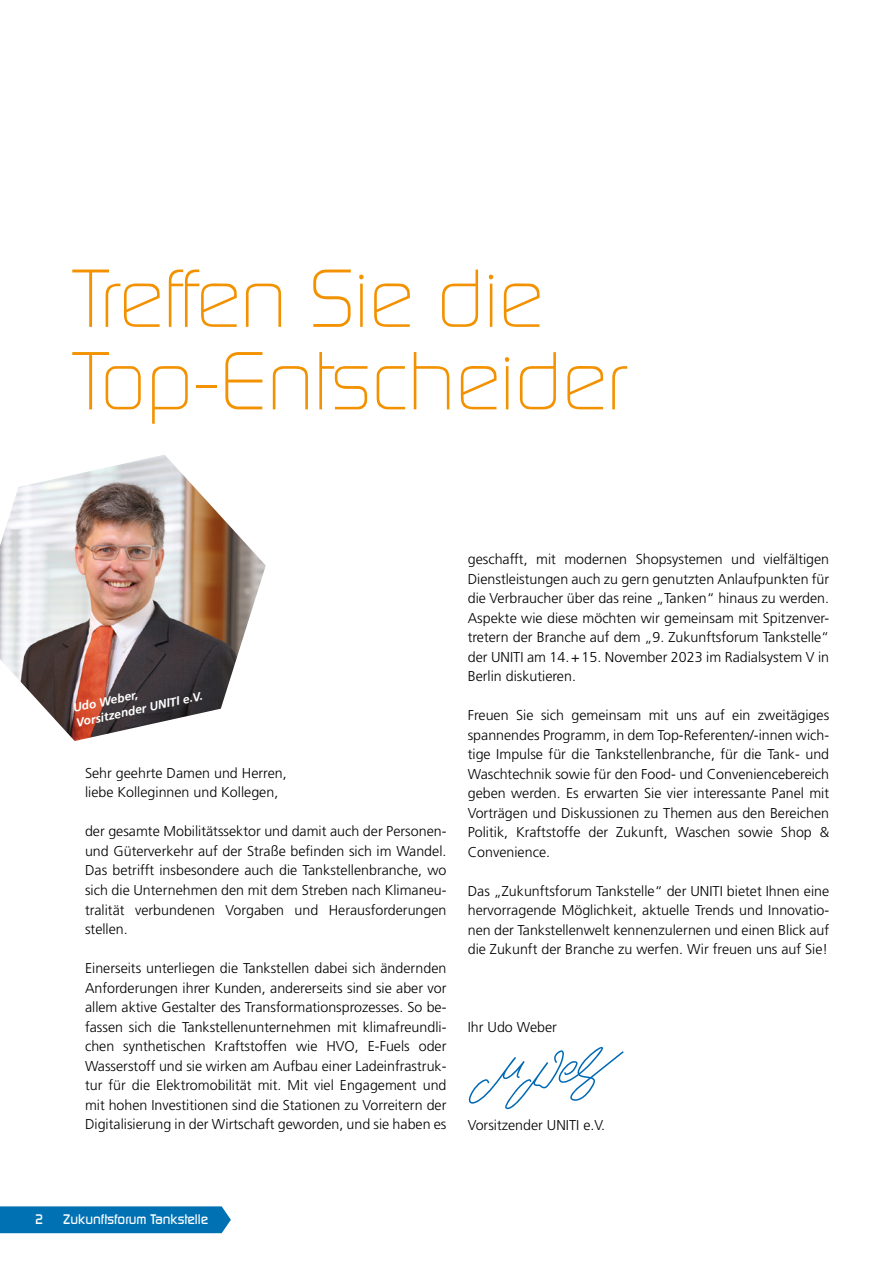
<style>
.page{position:relative;width:893px;height:1263px;background:#fff}
.page>*{position:absolute;margin:0;border:0;box-sizing:border-box;transform-origin:0 0}
.t1{font:300 79.5px/82.5px "Digital";color:#f39200}
.Fließtext{font:300 14.25px/19.5px "Frutiger LT Std";color:#000;text-align:justify}
.t2{font:500 13.5px "Digital";color:#fff}
.copy_programm{font:italic 700 12px "Frutiger LT Std";color:#fff}
</style>
<div class="page">
<div style="left:0;top:1206px;width:231px;height:27px;background:#0072b4"></div>
<img style="left:0;top:455px;width:266px;height:286px">
<svg style="left:469px;top:1047px;width:155px;height:62px"></svg>
<p class="t1" style="left:72px;top:257px;width:556px">Treffen Sie die<br>Top-Entscheider</p>
<p class="copy_programm" style="left:75px;top:716px;width:131px;rotate:-12deg">Vorsitzender UNITI e.V.</p>
<p class="copy_programm" style="left:72px;top:701px;width:68px;rotate:-12deg">Udo Weber,</p>
<p class="Fließtext" style="left:85px;top:763px;width:203px">Sehr geehrte Damen und Herren,</p>
<p class="Fließtext" style="left:85px;top:783px;width:195px">liebe Kolleginnen und Kollegen,</p>
<p class="Fließtext" style="left:85px;top:822px;width:363px">der gesamte Mobilitätssektor und damit auch der Personen&shy;und Güterverkehr auf der Straße befinden sich im Wandel.<br>Das betrifft insbesondere auch die Tankstellenbranche, wo sich die Unternehmen den mit dem Streben nach Klimaneu&shy;tralität verbundenen Vorgaben und Herausforderungen stellen.</p>
<p class="Fließtext" style="left:85px;top:958px;width:363px">Einerseits unterliegen die Tankstellen dabei sich ändernden Anforderungen ihrer Kunden, andererseits sind sie aber vor allem aktive Gestalter des Transformationsprozesses. So be&shy;fassen sich die Tankstellenunternehmen mit klimafreundli&shy;chen synthetischen Kraftstoffen wie HVO, E-Fuels oder Wasserstoff und sie wirken am Aufbau einer Ladeinfrastruk&shy;tur für die Elektromobilität mit. Mit viel Engagement und mit hohen Investitionen sind die Stationen zu Vorreitern der Digitalisierung in der Wirtschaft geworden, und sie haben es</p>
<p class="Fließtext" style="left:468px;top:550px;width:363px">geschafft, mit modernen Shopsystemen und vielfältigen Dienstleistungen auch zu gern genutzten Anlaufpunkten für die Verbraucher über das reine „Tanken“ hinaus zu werden.</p>
<p class="Fließtext" style="left:468px;top:608px;width:363px">Aspekte wie diese möchten wir gemeinsam mit Spitzenver&shy;tretern der Branche auf dem „9. Zukunftsforum Tankstelle“ der UNITI am 14.+15. November 2023 im Radialsystem V in Berlin diskutieren.</p>
<p class="Fließtext" style="left:468px;top:706px;width:363px">Freuen Sie sich gemeinsam mit uns auf ein zweitägiges spannendes Programm, in dem Top-Referenten/-innen wich&shy;tige Impulse für die Tankstellenbranche, für die Tank- und Waschtechnik sowie für den Food- und Conveniencebereich geben werden. Es erwarten Sie vier interessante Panel mit Vorträgen und Diskussionen zu Themen aus den Bereichen Politik, Kraftstoffe der Zukunft, Waschen sowie Shop &amp; Convenience.</p>
<p class="Fließtext" style="left:468px;top:881px;width:363px">Das „Zukunftsforum Tankstelle“ der UNITI bietet Ihnen eine hervorragende Möglichkeit, aktuelle Trends und Innovatio&shy;nen der Tankstellenwelt kennenzulernen und einen Blick auf die Zukunft der Branche zu werfen. Wir freuen uns auf Sie!</p>
<p class="Fließtext" style="left:468px;top:1018px;width:91px">Ihr Udo Weber</p>
<p class="Fließtext" style="left:468px;top:1115px;width:139px">Vorsitzender UNITI e.V.</p>
<p class="t2" style="left:35px;top:1211px;width:10px">2</p>
<p class="t2" style="left:63px;top:1211px;width:147px">Zukunftsforum Tankstelle</p>
</div>
